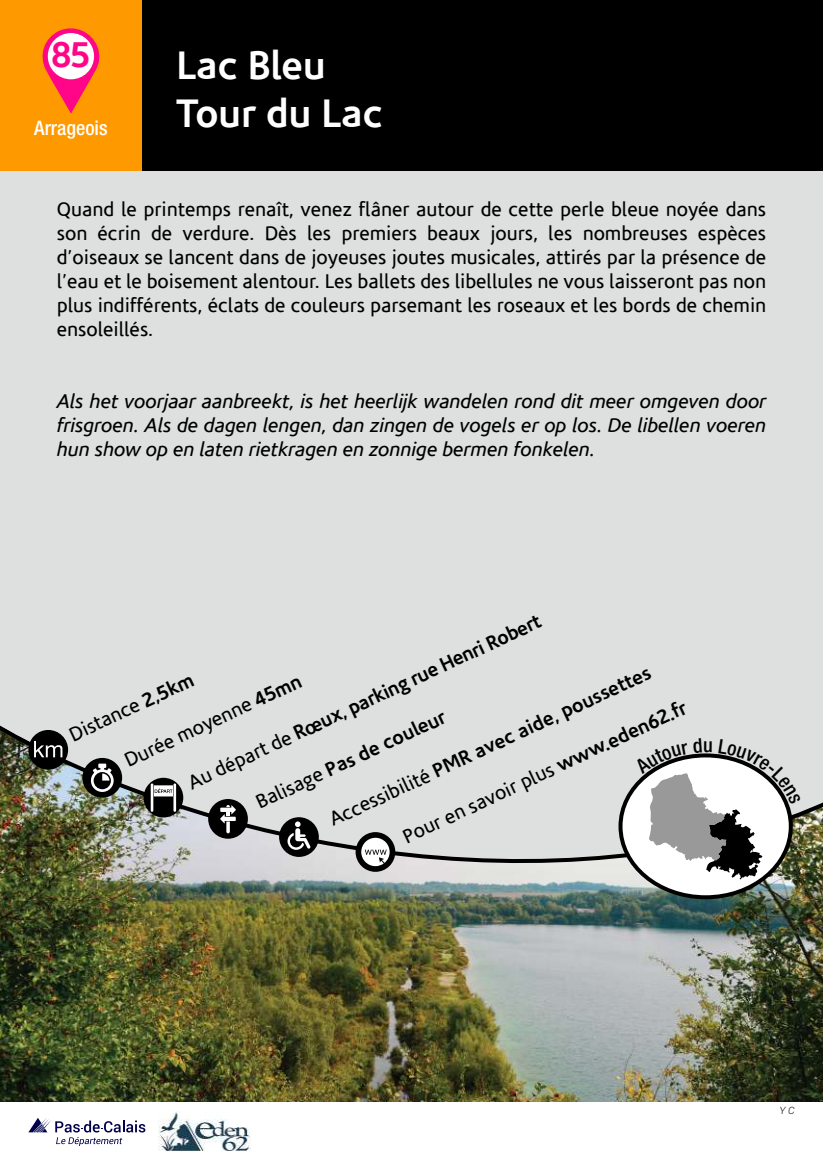
<style>
.page{position:relative;width:823px;height:1163px;background:#fff}
.page>*{position:absolute;margin:0;border:0;box-sizing:border-box;transform-origin:0 0}
.t1{font:700 40px/48px "Corisande";color:#fff}
.t2{font:700 36px "Corisande";color:#ff0587}
.t3{font:20px/24px "Corisande";color:#000;text-align:justify}
.t4{font:italic 20px/24px "Corisande";color:#000;text-align:justify}
.t5{font:700 20px "Corisande";color:#000}
.t6{font:500 condensed 20px "Helvetica Neue";color:#fff}
.t7{font:italic 300 10px "Roboto";color:#000}
.s1{font-weight:400}
.s2{font-weight:700}
</style>
<div class="page">
<img style="left:0;top:906px;width:822px;height:195px">
<svg style="left:0;top:358px;width:822px;height:548px;background:#d2d5d2"></svg>
<div style="left:0;top:170px;width:822px;height:188px;background:#dee0e0"></div>
<div style="left:142px;top:0;width:680px;height:170px;background:#000"></div>
<div style="left:0;top:0;width:142px;height:170px;background:#f90"></div>
<svg style="left:620px;top:755px;width:170px;height:142px"></svg>
<svg style="left:28px;top:1118px;width:117px;height:27px"></svg>
<div style="left:208px;top:798px;width:40px;height:40px;background:#000;border-radius:50%"></div>
<svg style="left:220px;top:805px;width:16px;height:28px"></svg>
<div style="left:355px;top:832px;width:40px;height:39px;background:#000;border-radius:50%"></div>
<svg style="left:361px;top:837px;width:28px;height:29px"></svg>
<div style="left:82px;top:757px;width:40px;height:40px;background:#000;border-radius:50%"></div>
<svg style="left:91px;top:763px;width:23px;height:28px"></svg>
<svg style="left:143px;top:777px;width:40px;height:40px"></svg>
<svg style="left:154px;top:785px;width:19px;height:11px"></svg>
<hr style="left:151px;top:783px;width:2px;height:28px;background:#fff">
<hr style="left:173px;top:783px;width:3px;height:28px;background:#fff">
<div style="left:28px;top:729px;width:40px;height:40px;background:#000;border-radius:50%"></div>
<svg style="left:34px;top:741px;width:28px;height:16px"></svg>
<div style="left:279px;top:817px;width:39px;height:39px;background:#000;border-radius:50%"></div>
<svg style="left:287px;top:821px;width:23px;height:28px"></svg>
<svg style="left:42px;top:28px;width:58px;height:86px"></svg>
<div style="left:48px;top:33px;width:46px;height:46px;background:#fff;border-radius:50%"></div>
<img style="left:159px;top:1112px;width:91px;height:39px">
<svg style="left:633px;top:737px;width:167px;height:142px"></svg>
<h2 class="t2" style="left:52px;top:40px;width:40px">85</h2>
<p class="t6" style="left:34px;top:120px;width:75px">Arrageois</p>
<h1 class="t1" style="left:176px;top:45px;width:208px">Lac Bleu<br>Tour du Lac</h1>
<p class="t3" style="left:57px;top:199px;width:710px">Quand le printemps renaît, venez flâner autour de cette perle bleue noyée dans son écrin de verdure. Dès les premiers beaux jours, les nombreuses espèces d’oiseaux se lancent dans de joyeuses joutes musicales, attirés par la présence de l’eau et le boisement alentour. Les ballets des libellules ne vous laisseront pas non plus indifférents, éclats de couleurs parsemant les roseaux et les bords de chemin ensoleillés.</p>
<p class="t4" style="left:57px;top:391px;width:710px">Als het voorjaar aanbreekt, is het heerlijk wandelen rond dit meer omgeven door frisgroen. Als de dagen lengen, dan zingen de vogels er op los. De libellen voeren hun show op en laten rietkragen en zonnige bermen fonkelen.</p>
<p class="t5" style="left:185px;top:776px;width:388px;rotate:-25deg"><span class="s1">Au départ de</span> Rœux, parking rue Henri Robert</p>
<p class="t5" style="left:326px;top:812px;width:354px;rotate:-25deg"><span class="s1">Accessibilité</span> PMR avec aide, poussettes</p>
<p class="t3" style="left:66px;top:726px;width:137px;rotate:-25deg">Distance <span class="s2">2,5km</span></p>
<p class="t3" style="left:121px;top:751px;width:194px;rotate:-25deg">Durée moyenne <span class="s2">45mn</span></p>
<p class="t3" style="left:399px;top:828px;width:312px;rotate:-25deg">Pour en savoir plus <span class="s2">www.eden62.fr</span></p>
<p class="t5" style="left:253px;top:795px;width:208px;rotate:-25deg"><span class="s1">Balisage</span> Pas de couleur</p>
<p class="t7" style="left:779px;top:1104px;width:16px">Y C</p>
</div>
